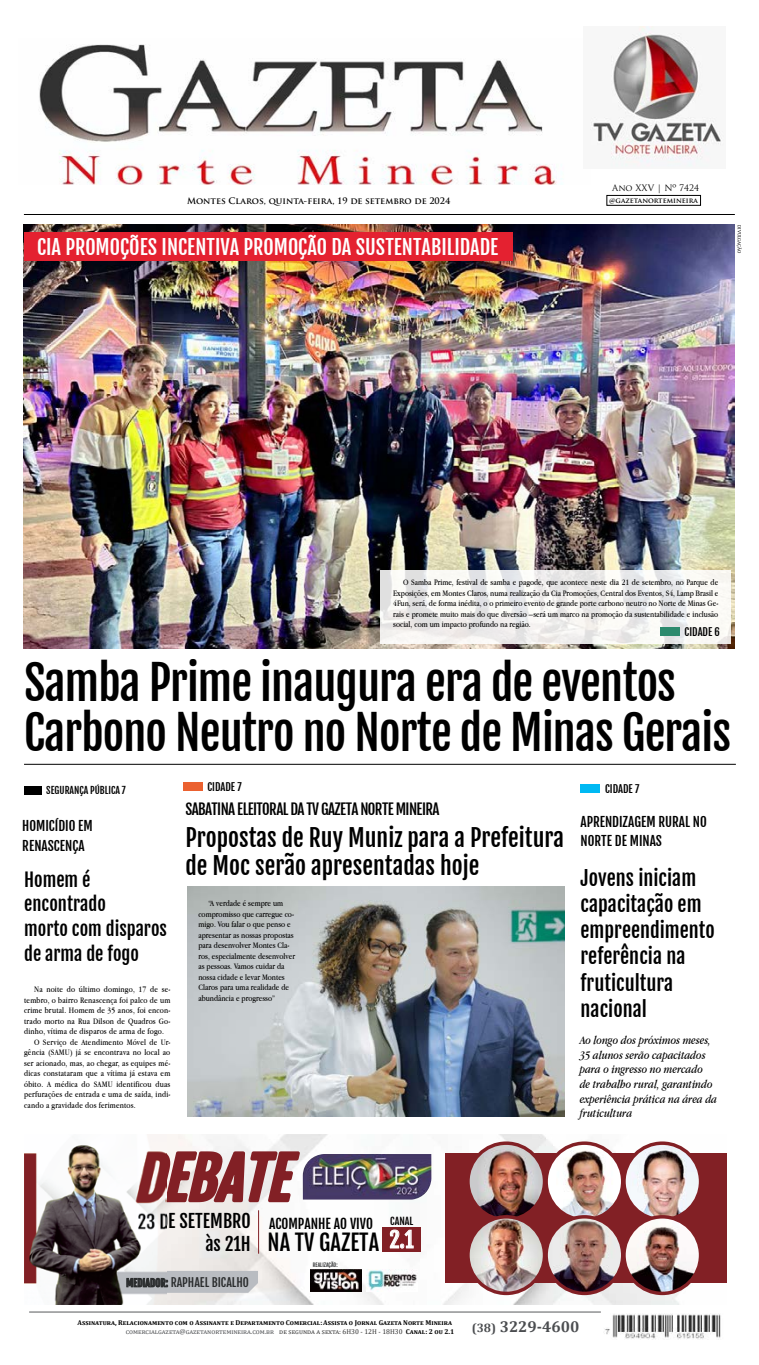
<style>
.page{position:relative;width:759px;height:1365px;background:#fff}
.page>*{position:absolute;margin:0;border:0;box-sizing:border-box;transform-origin:0 0}
.t1{font:italic 56.79px "Fjalla One";color:#822025}
.t2{font:46.38px/49.9px "Fjalla One";letter-spacing:-.02em;color:#000}
.t3{font:23.62px/28px "Fjalla One";color:#000}
.t4{font:22.14px "Fjalla One";color:#000}
.t5{font:21.26px "Fjalla One";color:#fff}
.t6{font:20.12px/26.2px "Fjalla One";color:#000}
.t7{font:20.12px "Fjalla One";color:#fff}
.t8{font:18.38px/24.5px "Fjalla One";color:#000}
.t9{font:18.11px/22.8px "Fjalla One";color:#000;text-align:right}
.t10{font:700 15.75px "Cambria";color:#4b4d50}
.t11{font:14.88px "Fjalla One";letter-spacing:-.04em;color:#000}
.t12{font:13.47px "Fjalla One";color:#000}
.t13{font:13.12px/19.2px "Fjalla One";color:#000}
.t14{font:italic 12.25px/14.7px "Apple Garamond";color:#000}
.t15{font:700 12.25px "Cambria";color:#4b4d50}
.t16{font:11.81px "Fjalla One";color:#2b2d2e}
.t17{font:10.5px "Fjalla One";color:#000}
.t18{font:10.15px "Fjalla One";color:#2b2d2e}
.t19{font:9.89px "Fjalla One";color:#000}
.t20{font:9.62px "Fjalla One";color:#000}
.t21{font:8.75px/10.5px "Apple Garamond";color:#000;text-align:right}
.t22{font:8.75px "Apple Garamond";letter-spacing:.02em;color:#000}
.t23{font:700 8.75px "Trajan Pro";color:#000}
.t24{font:8.75px "Trajan Pro";color:#000}
.t25{font:700 7px "Cambria";color:#000}
.t26{font:7px "Cambria";color:#333}
.t27{font:7px "Cambria";letter-spacing:.055em;color:#4b4d50}
.t28{font:700 7px "Trajan Pro";color:#000}
.t29{font:5.34px "Fjalla One";color:#2b2d2e}
.t30{font:4.38px "Andada";color:#000}
.s1{font-weight:700;color:#000}
</style>
<div class="page">
<hr style="left:29px;top:1311px;width:572px;height:1px;background:#58595b">
<img style="left:23px;top:225px;width:711px;height:424px">
<div style="left:24px;top:785px;width:18px;height:9px;background:#000"></div>
<div style="left:607px;top:195px;width:94px;height:10px;border:1px solid #000"></div>
<hr style="left:24px;top:214px;width:711px;height:1px;background:#000">
<img style="left:605px;top:1314px;width:116px;height:24px">
<hr style="left:24px;top:764px;width:712px;height:1px;background:#000">
<div style="left:581px;top:784px;width:19px;height:9px;background:#00b9f3"></div>
<svg style="left:381px;top:569px;width:350px;height:74px"></svg>
<div style="left:24px;top:232px;width:489px;height:29px;background:#e42130"></div>
<div style="left:183px;top:781px;width:19px;height:9px;background:#eb6130"></div>
<img style="left:39px;top:44px;width:523px;height:140px">
<img style="left:590px;top:27px;width:134px;height:140px">
<img style="left:166px;top:1134px;width:561px;height:169px">
<img style="left:303px;top:1153px;width:128px;height:46px">
<hr style="left:258px;top:1210px;width:1px;height:43px;background:#822025">
<div style="left:383px;top:1226px;width:38px;height:25px;background:#822025"></div>
<div style="left:445px;top:1152px;width:282px;height:129px;background:#822025"></div>
<svg style="left:546px;top:1143px;width:77px;height:76px"></svg>
<img style="left:556px;top:1143px;width:62px;height:73px">
<div style="left:544px;top:1141px;width:80px;height:80px;border:3px solid #822025;border-radius:50%"></div>
<svg style="left:468px;top:1143px;width:77px;height:76px"></svg>
<img style="left:477px;top:1143px;width:62px;height:73px">
<div style="left:466px;top:1141px;width:80px;height:80px;border:3px solid #822025;border-radius:50%"></div>
<img style="left:546px;top:1216px;width:77px;height:77px;border-radius:38px">
<div style="left:544px;top:1214px;width:80px;height:80px;border:3px solid #822025;border-radius:50%"></div>
<svg style="left:624px;top:1143px;width:77px;height:76px"></svg>
<img style="left:631px;top:1144px;width:67px;height:72px">
<div style="left:622px;top:1141px;width:80px;height:80px;border:3px solid #822025;border-radius:50%"></div>
<img style="left:468px;top:1216px;width:76px;height:77px">
<div style="left:466px;top:1214px;width:80px;height:80px;border:3px solid #822025;border-radius:50%"></div>
<img style="left:624px;top:1220px;width:77px;height:73px">
<div style="left:622px;top:1214px;width:80px;height:80px;border:3px solid #822025;border-radius:50%"></div>
<div style="left:166px;top:1270px;width:92px;height:22px;background:#b9bcc1"></div>
<img style="left:24px;top:1134px;width:142px;height:169px">
<img style="left:310px;top:1269px;width:52px;height:22px">
<img style="left:366px;top:1269px;width:52px;height:22px">
<img style="left:187px;top:886px;width:378px;height:230px">
<div style="left:660px;top:626px;width:19px;height:9px;background:#2c8a6e"></div>
<p class="t23" style="left:187px;top:195px;width:265px">Montes Claros, quinta-feira, 19 de setembro de 2024</p>
<h3 class="t7" style="left:37px;top:235px;width:463px">CIA PROMOÇÕES INCENTIVA PROMOÇÃO DA SUSTENTABILIDADE</h3>
<p class="t24" style="left:612px;top:182px;width:89px">Ano XXV | Nº 7424</p>
<p class="t28" style="left:609px;top:196px;width:90px">@gazetanortemineira</p>
<p class="t30" style="left:742px;top:225px;width:30px;rotate:90deg">DIVULGAÇÃO</p>
<p class="t21" style="left:393px;top:577px;width:327px">O Samba Prime, festival de samba e pagode, que acontece neste dia 21 de setembro, no Parque de<br>Exposições, em Montes Claros, numa realização da Cia Promoções, Central dos Eventos S, 4, Lamp Brasil e</p>
<p class="t21" style="left:393px;top:608px;width:327px">rais e promete muito mais do que diversão –será um marco na promoção da sustentabilidade e inclusão</p>
<p class="t21" style="left:393px;top:598px;width:327px">4Fun, será, de forma inédita oo, primeiro evento de grande porte carbono neutro no Norte de Minas Ge-</p>
<p class="t21" style="left:393px;top:619px;width:139px">social, com um impacto profundo na região.</p>
<p class="t17" style="left:685px;top:625px;width:37px">CIDADE 6</p>
<h2 class="t2" style="left:24px;top:658px;width:708px">Samba Prime inaugura era de eventos<br>Carbono Neutro no Norte de Minas Gerais</h2>
<p class="t20" style="left:46px;top:784px;width:81px">SEGURANÇA PÚBLICA 7</p>
<p class="t17" style="left:207px;top:780px;width:36px">CIDADE 7</p>
<p class="t17" style="left:605px;top:782px;width:36px">CIDADE 7</p>
<h3 class="t11" style="left:185px;top:800px;width:256px">SABATINA ELEITORAL DA TV GAZETA NORTE MINEIRA</h3>
<h3 class="t13" style="left:581px;top:812px;width:128px">APRENDIZAGEM RURAL NO<br>NORTE DE MINAS</h3>
<h3 class="t13" style="left:22px;top:816px;width:72px">HOMICÍDIO EM<br>RENASCENÇA</h3>
<h3 class="t3" style="left:185px;top:824px;width:380px">Propostas de Ruy Muniz para a Prefeitura de Moc serão apresentadas hoje</h3>
<h3 class="t8" style="left:24px;top:867px;width:144px">Homem é encontrado<br>morto com disparos de arma de fogo</h3>
<h3 class="t6" style="left:581px;top:864px;width:136px">Jovens iniciam capacitação em empreendimento referência na fruticultura nacional</h3>
<p class="t21" style="left:208px;top:898px;width:76px">A“ verdade é sempre um</p>
<p class="t21" style="left:198px;top:919px;width:94px">migo. Vou falar o que penso e</p>
<p class="t21" style="left:198px;top:908px;width:97px">compromisso que carregue co-</p>
<p class="t21" style="left:198px;top:929px;width:97px">apresentar as nossas propostas</p>
<p class="t21" style="left:198px;top:950px;width:98px">ros, especialmente desenvolver</p>
<p class="t21" style="left:198px;top:940px;width:93px">para desenvolver Montes Cla-</p>
<p class="t21" style="left:198px;top:961px;width:92px;text-align:left">as pessoas. Vamos cuidar da nossa cidade e levar Montes<br>Claros para uma realidade de abundância e progresso“</p>
<p class="t22" style="left:34px;top:984px;width:138px">Na noite do último domingo, 17 de se-</p>
<p class="t22" style="left:24px;top:1026px;width:141px">dinho, vítima de disparos de arma de fogo.</p>
<p class="t22" style="left:24px;top:994px;width:148px">tembro o, bairro Renascença foi palco de um</p>
<p class="t22" style="left:24px;top:1005px;width:148px">crime brutal. Homem de 35 anos, foi encon-</p>
<p class="t22" style="left:24px;top:1047px;width:148px">gência (SAMU) já se encontrava no local ao</p>
<p class="t22" style="left:24px;top:1015px;width:148px">trado morto na Rua Dilson de Quadros Go-</p>
<h3 class="t14" style="left:580px;top:1032px;width:139px">Ao longo dos próximos meses,<br>35 alunos serão capacitados para o ingresso no mercado<br>de trabalho rural, garantindo experiência prática na área da fruticultura</h3>
<p class="t22" style="left:34px;top:1036px;width:138px">O Serviço de Atendimento Móvel de Ur-</p>
<p class="t22" style="left:24px;top:1068px;width:148px">dicas constataram que a vítima já estava em</p>
<p class="t22" style="left:24px;top:1057px;width:148px">ser acionado, mas, ao chegar, as equipes mé-</p>
<p class="t22" style="left:24px;top:1078px;width:148px">óbito A. médica do SAMU identificou duas</p>
<p class="t22" style="left:24px;top:1099px;width:113px">cando a gravidade dos ferimentos.</p>
<p class="t22" style="left:24px;top:1089px;width:148px">perfurações de entrada e uma de saída, indi-</p>
<h1 class="t1" style="left:133px;top:1142px;width:173px">DEBATE</h1>
<h3 class="t9" style="left:137px;top:1209px;width:115px">23 DE SETEMBRO às 21H</h3>
<h3 class="t12" style="left:269px;top:1214px;width:106px">ACOMPANHE AO VIVO</h3>
<p class="t19" style="left:390px;top:1215px;width:25px">CANAL</p>
<h3 class="t4" style="left:268px;top:1228px;width:113px">NA TV GAZETA</h3>
<h3 class="t5" style="left:389px;top:1226px;width:26px">2.1</h3>
<h3 class="t16" style="left:171px;top:1274px;width:80px">RAPHAEL BICALHO</h3>
<p class="t18" style="left:126px;top:1276px;width:44px">MEDIADOR:</p>
<p class="t29" style="left:313px;top:1261px;width:26px">REALIZAÇÃO:</p>
<p class="t25" style="left:78px;top:1317px;width:376px">Assinatura, Relacionamento com o Assinante e Departamento Comercial:Assista o Jornal Gazeta Norte Mineira</p>
<h3 class="t10" style="left:500px;top:1314px;width:81px">3229-4600</h3>
<h3 class="t15" style="left:472px;top:1318px;width:26px">(38)</h3>
<p class="t27" style="left:126px;top:1326px;width:149px">comercialgazeta@gazetanortemineira.com.br</p>
<p class="t26" style="left:279px;top:1326px;width:177px">de segunda a sexta H6: 30 - 12H - 18H30 <span class="s1">Canal 2: ou 2.1</span></p>
</div>
